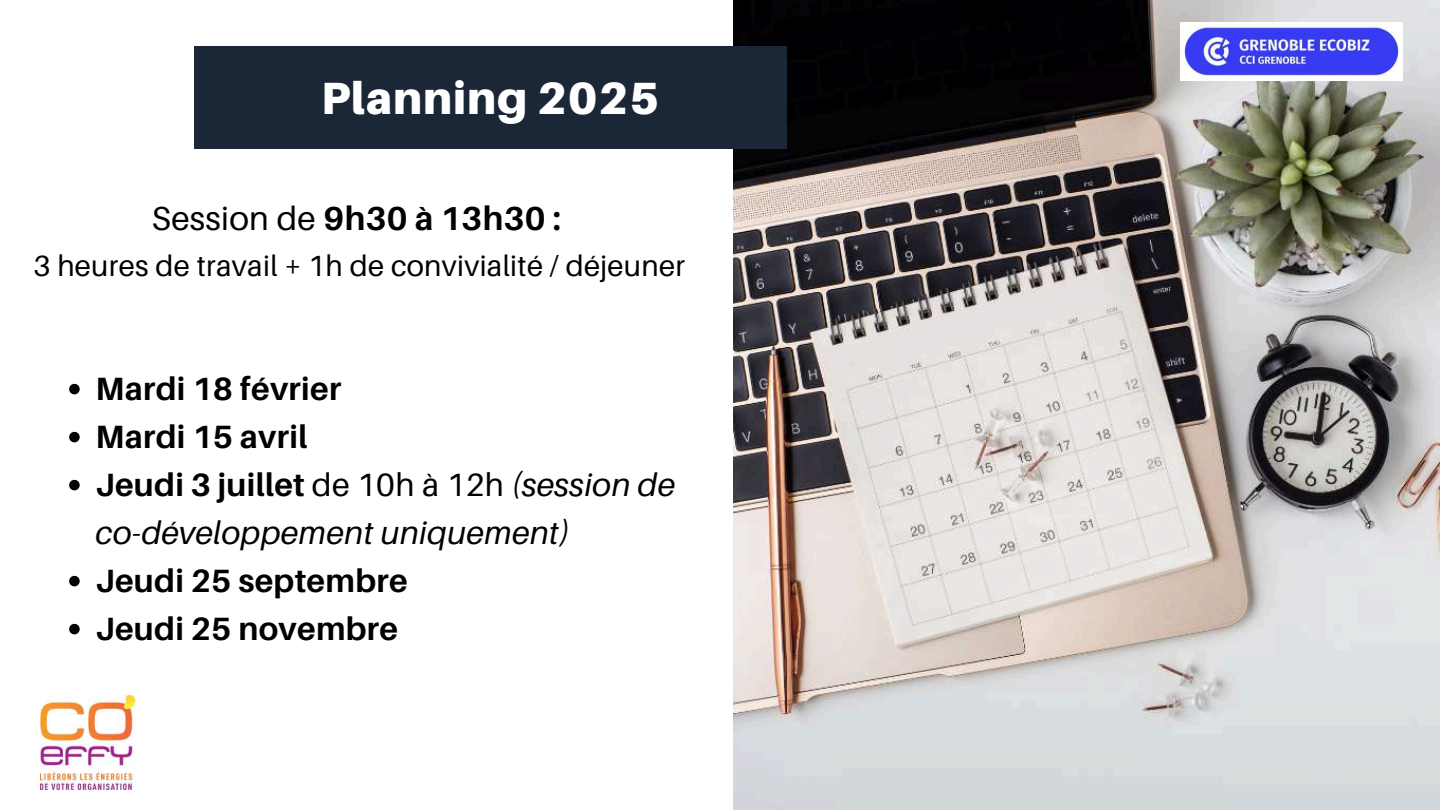
<style>
.page{position:relative;width:1440px;height:810px;background:#fff}
.page>*{position:absolute;margin:0;border:0;box-sizing:border-box;transform-origin:0 0}
.t1{font:900 45.2px "Aileron";letter-spacing:.02em;color:#fff}
.t2{font:700 33.2px "Aileron";letter-spacing:.01em;color:#000}
.t3{font:700 32.2px/48px "Aileron";letter-spacing:.01em;color:#000}
.t4{font:29.2px "Aileron";letter-spacing:.01em;color:#000}
.s1{font-weight:400}
.s2{font-weight:400;font-style:italic}
</style>
<div class="page">
<img style="left:733px;top:0;width:707px;height:810px">
<div style="left:194px;top:46px;width:593px;height:103px;background:#1b2636"></div>
<img style="left:1180px;top:22px;width:222px;height:59px">
<img style="left:41px;top:696px;width:94px;height:94px">
<svg style="left:69px;top:384px;width:11px;height:10px"></svg>
<svg style="left:69px;top:432px;width:11px;height:10px"></svg>
<svg style="left:69px;top:480px;width:11px;height:10px"></svg>
<svg style="left:69px;top:576px;width:11px;height:10px"></svg>
<svg style="left:69px;top:624px;width:11px;height:10px"></svg>
<h1 class="t1" style="left:321px;top:70px;width:340px">Planning 2025</h1>
<p class="t2" style="left:152px;top:198px;width:411px"><span class="s1">Session de</span> 9h30 à 13h30 :</p>
<p class="t4" style="left:33px;top:248px;width:653px">3 heures de travail + 1h de convivialité / déjeuner</p>
<p class="t3" style="left:95px;top:364px;width:581px">Mardi 18 février<br>Mardi 15 avril<br>Jeudi 3 juillet <span class="s1">de 10h à 12h</span> <span class="s2">(session de co-développement uniquement)</span></p>
<p class="t3" style="left:95px;top:556px;width:314px">Jeudi 25 septembre<br>Jeudi 25 novembre</p>
</div>
